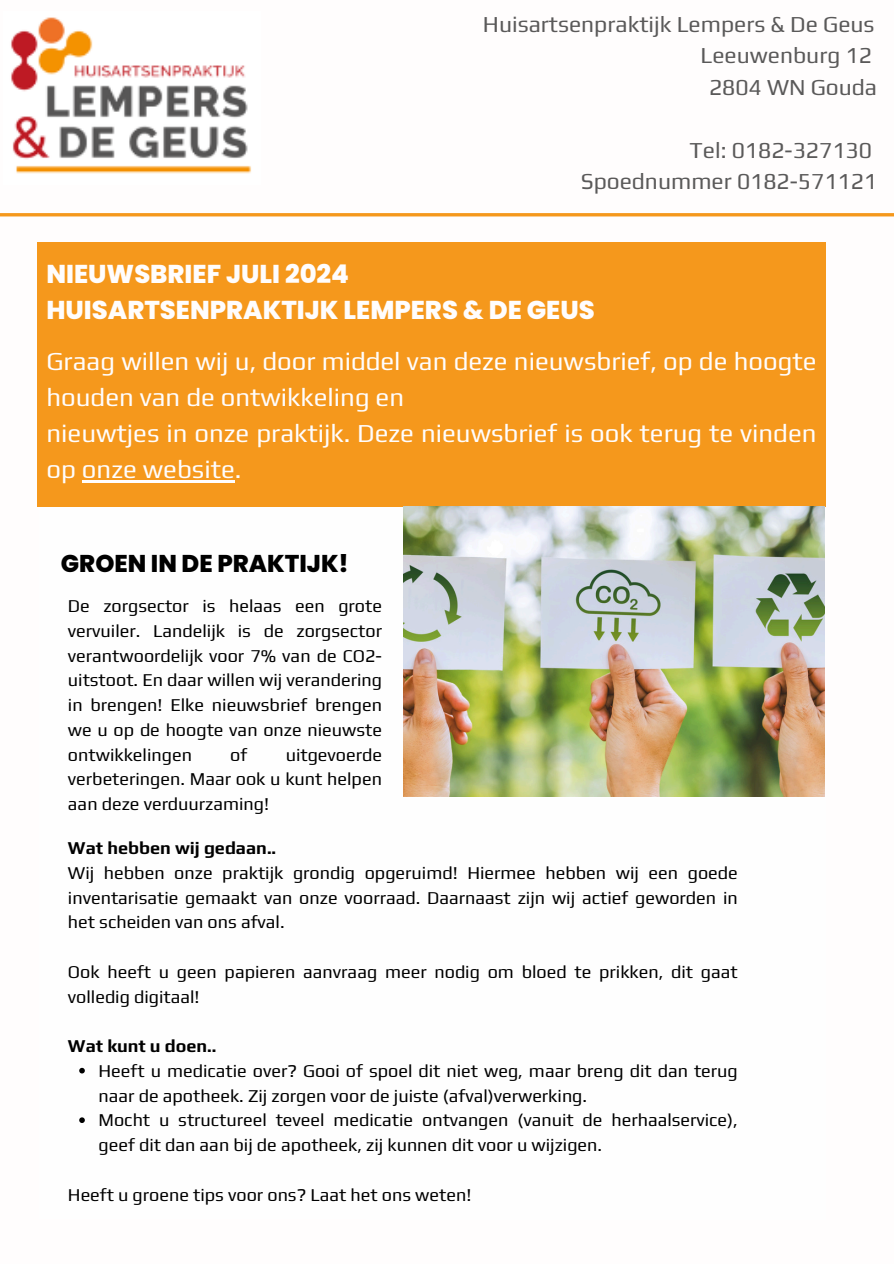
<style>
.page{position:relative;width:894px;height:1264px;background:#fff}
.page>*{position:absolute;margin:0;border:0;box-sizing:border-box;transform-origin:0 0}
.t1{font:25.8px/36px "Play";color:#fffdfd}
.t2{font:800 25.8px/36px "Poppins";color:#fffdfd}
.t3{font:800 24.3px "Poppins";color:#000}
.t4{font:22.8px/31.5px "Play";color:#5a5959;text-align:right}
.t5{font:18px/24.8px "Play";color:#000;text-align:justify}
.t6{font:700 18px "Play";color:#000}
</style>
<div class="page">
<div style="left:38px;top:242px;width:787px;height:264px;background:#f5981c"></div>
<img style="left:404px;top:506px;width:420px;height:290px">
<hr style="left:0;top:213px;width:893px;height:3px;background:#f5981c">
<img style="left:11px;top:17px;width:240px;height:157px">
<hr style="left:82px;top:480px;width:153px;height:2px;background:#fffdfd">
<svg style="left:79px;top:1067px;width:6px;height:6px"></svg>
<svg style="left:79px;top:1117px;width:6px;height:5px"></svg>
<h2 class="t4" style="left:483px;top:8px;width:395px">Huisartsenpraktijk Lempers &amp; De Geus<br>Leeuwenburg 12<br>2804 WN Gouda</h2>
<h2 class="t4" style="left:580px;top:134px;width:298px">Tel: 0182-327130<br>Spoednummer 0182-571121</h2>
<h1 class="t2" style="left:46px;top:256px;width:549px">NIEUWSBRIEF JULI 2024<br>HUISARTSENPRAKTIJK LEMPERS &amp; DE GEUS</h1>
<p class="t1" style="left:46px;top:342px;width:771px">Graag willen wij u, door middel van deze nieuwsbrief, op de hoogte houden van de ontwikkeling en<br>nieuwtjes in onze praktijk. Deze nieuwsbrief is ook terug te vinden op onze website.</p>
<h3 class="t3" style="left:61px;top:546px;width:289px">GROEN IN DE PRAKTIJK!</h3>
<h1 class="t5" style="left:68px;top:593px;width:315px">De zorgsector is helaas een grote vervuiler. Landelijk is de zorgsector verantwoordelijk voor 7% van de CO2- uitstoot. En daar willen wij verandering in brengen! Elke nieuwsbrief brengen we u op de hoogte van onze nieuwste ontwikkelingen</h1>
<h1 class="t5" style="left:230px;top:741px;width:19px">of</h1>
<h1 class="t5" style="left:68px;top:741px;width:315px;text-indent:218px">uitgevoerde verbeteringen. Maar ook u kunt helpen aan deze verduurzaming!</h1>
<p class="t6" style="left:68px;top:837px;width:210px">Wat hebben wij gedaan..</p>
<p class="t5" style="left:68px;top:860px;width:671px">Wij hebben onze praktijk grondig opgeruimd! Hiermee hebben wij een goede inventarisatie gemaakt van onze voorraad. Daarnaast zijn wij actief geworden in het scheiden van ons afval.</p>
<p class="t5" style="left:68px;top:959px;width:671px">Ook heeft u geen papieren aanvraag meer nodig om bloed te prikken, dit gaat volledig digitaal!</p>
<h4 class="t6" style="left:68px;top:1035px;width:150px">Wat kunt u doen..</h4>
<p class="t5" style="left:98px;top:1058px;width:640px">Heeft u medicatie over? Gooi of spoel dit niet weg, maar breng dit dan terug naar de apotheek. Zij zorgen voor de juiste (afval)verwerking.</p>
<p class="t5" style="left:98px;top:1107px;width:640px">Mocht u structureel teveel medicatie ontvangen (vanuit de herhaalservice), geef dit dan aan bij de apotheek, zij kunnen dit voor u wijzigen.</p>
<p class="t5" style="left:68px;top:1181px;width:405px">Heeft u groene tips voor ons? Laat het ons weten!</p>
</div>
